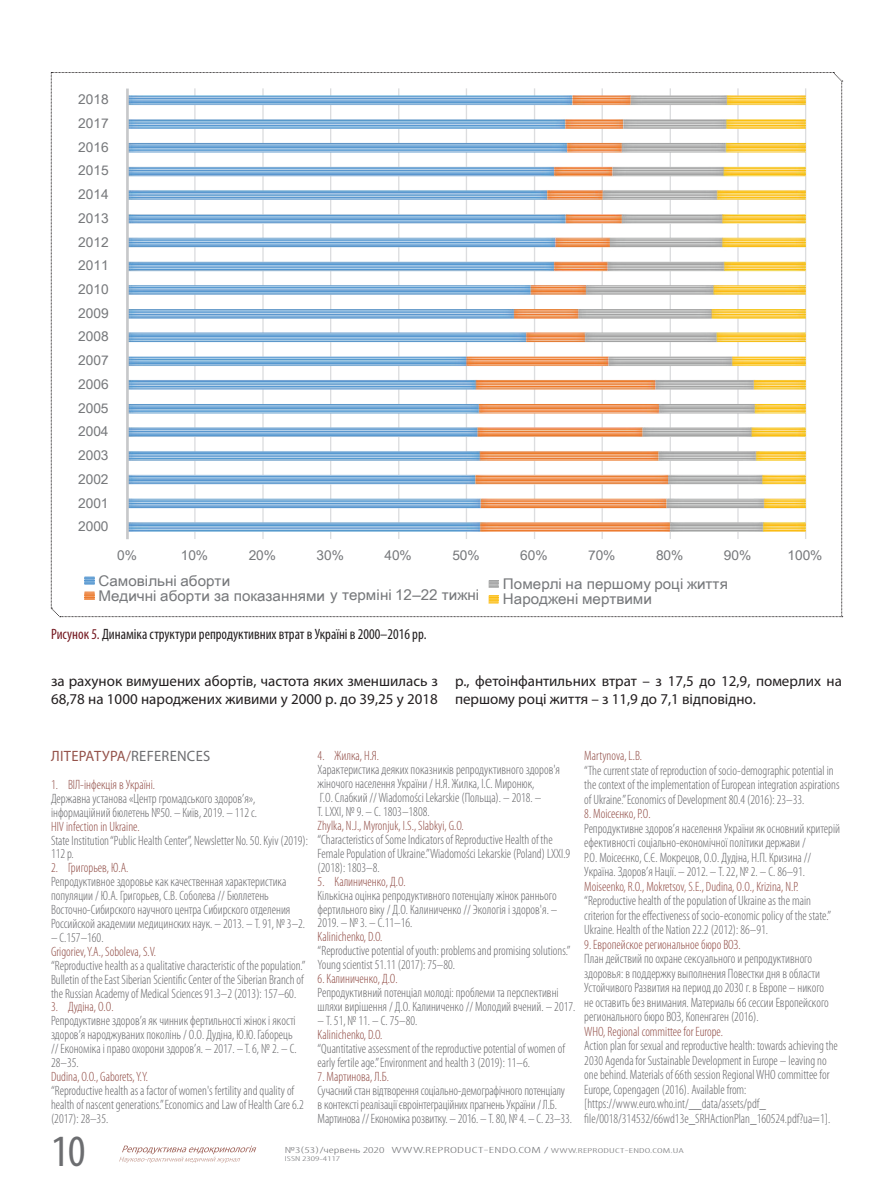
<style>
.page{position:relative;width:893px;height:1187px;background:#fff}
.page>*{position:absolute;margin:0;border:0;box-sizing:border-box;transform-origin:0 0}
.t1{font:condensed 44.85px "Myriad Pro";color:#6c6d70}
.t2{font:15px/18.1px "Myriad Pro";color:#231f20}
.t3{font:condensed 15px "Myriad Pro";color:#231f20}
.t4{font:15px "Myriad Pro";letter-spacing:.02em;color:#95534b}
.t5{font:14.7px/15.1px "Arial Narrow";color:#76787b;scale:1.26 1}
.t6{font:300 condensed 13.5px/14px "Myriad Pro";color:#636366}
.t7{font:300 condensed 13.5px "Myriad Pro";color:#8f4a43}
.t8{font:13.35px "Arial Narrow";letter-spacing:-.005em;color:#76787b;scale:1.26 1}
.t9{font:300 condensed 9px "Myriad Pro";letter-spacing:.02em;color:#6c6d70;scale:1.67 1}
.t10{font:300 condensed 7.2px "Myriad Pro";color:#6c6d70;scale:1.67 1}
.s1{color:#741820}
.s2{color:#6c6d70}
.s3{font-size:7.2px}
</style>
<div class="page">
<svg style="left:119px;top:1145px;width:138px;height:17px"></svg>
<svg style="left:51px;top:72px;width:792px;height:545px"></svg>
<p class="t8" style="left:78px;top:90px;width:26px">2018</p>
<p class="t8" style="left:78px;top:113px;width:26px">2017</p>
<p class="t8" style="left:78px;top:137px;width:26px">2016</p>
<p class="t8" style="left:78px;top:161px;width:26px">2015</p>
<p class="t8" style="left:78px;top:185px;width:26px">2014</p>
<p class="t8" style="left:78px;top:208px;width:26px">2013</p>
<p class="t8" style="left:78px;top:232px;width:26px">2012</p>
<p class="t8" style="left:78px;top:256px;width:26px">2011</p>
<p class="t8" style="left:78px;top:279px;width:26px">2010</p>
<p class="t8" style="left:78px;top:303px;width:26px">2009</p>
<p class="t8" style="left:78px;top:327px;width:26px">2008</p>
<p class="t8" style="left:78px;top:350px;width:26px">2007</p>
<p class="t8" style="left:78px;top:374px;width:26px">2006</p>
<p class="t8" style="left:78px;top:398px;width:26px">2005</p>
<p class="t8" style="left:78px;top:422px;width:26px">2004</p>
<p class="t8" style="left:78px;top:445px;width:26px">2003</p>
<p class="t8" style="left:78px;top:469px;width:26px">2002</p>
<p class="t8" style="left:78px;top:493px;width:26px">2001</p>
<p class="t8" style="left:78px;top:516px;width:26px">2000</p>
<p class="t8" style="left:117px;top:545px;width:17px">0%</p>
<p class="t8" style="left:181px;top:545px;width:23px">10%</p>
<p class="t8" style="left:249px;top:545px;width:23px">20%</p>
<p class="t8" style="left:317px;top:545px;width:23px">30%</p>
<p class="t8" style="left:384px;top:545px;width:23px">40%</p>
<p class="t8" style="left:452px;top:545px;width:23px">50%</p>
<p class="t8" style="left:520px;top:545px;width:23px">60%</p>
<p class="t8" style="left:588px;top:545px;width:23px">70%</p>
<p class="t8" style="left:656px;top:545px;width:23px">80%</p>
<p class="t8" style="left:724px;top:545px;width:23px">90%</p>
<p class="t8" style="left:787px;top:545px;width:29px">100%</p>
<p class="t5" style="left:98px;top:572px;width:304px;line-height:14.7px">Самовільні аборти<br>Медичні аборти за показаннями у терміні 12–22 тижні</p>
<p class="t3" style="left:51px;top:625px;width:377px"><span class="s1">Рисунок 5.</span> Динаміка структури репродуктивних втрат в Україні в 2000–2016 рр.</p>
<p class="t5" style="left:503px;top:576px;width:180px">Померлі на першому році життя<br>Народжені мертвими</p>
<p class="t2" style="left:51px;top:671px;width:388px">за рахунок вимушених абортів, частота яких зменшилась з<br>68,78 на 1000 народжених живими у 2000 р. до 39,25 у 2018</p>
<p class="t2" style="left:455px;top:671px;width:388px">р., фетоінфантильних втрат – з 17,5 до 12,9, померлих на першому році життя – з 11,9 до 7,1 відповідно.</p>
<p class="t4" style="left:51px;top:746px;width:161px">ЛІТЕРАТУРА/<span class="s2">REFERENCES</span></p>
<p class="t7" style="left:51px;top:776px;width:106px">1. ВІЛ-інфекція в Україні.</p>
<p class="t6" style="left:51px;top:791px;width:208px">Державна установа «Центр громадського здоров’я», інформаційний бюлетень №50. – Київ, 2019. – 112 с.</p>
<p class="t7" style="left:51px;top:818px;width:90px">HIV infection in Ukraine.</p>
<p class="t6" style="left:51px;top:833px;width:259px">State Institution “Public Health Center”, Newsletter No. 50. Kyiv (2019):<br>112 p.</p>
<p class="t7" style="left:51px;top:859px;width:79px">2. Григорьев, Ю.А.</p>
<p class="t6" style="left:51px;top:874px;width:256px">Репродуктивное здоровье как качественная характеристика популяции / Ю.А. Григорьев, С.В. Соболева // Бюллетень Восточно-Сибирского научного центра Сибирского отделения Российской академии медицинских наук. – 2013. – Т. 91, № 3–2.</p>
<p class="t6" style="left:51px;top:930px;width:54px">– С.157–160.</p>
<p class="t7" style="left:51px;top:943px;width:107px">Grigoriev, Y.A., Soboleva, S.V.</p>
<p class="t6" style="left:51px;top:958px;width:256px">“Reproductive health as a qualitative characteristic of the population.”<br>Bulletin of the East Siberian Scientific Center of the Siberian Branch of the Russian Academy of Medical Sciences 91.3–2 (2013): 157–60.</p>
<p class="t7" style="left:51px;top:998px;width:64px">3. Дудіна, О.О.</p>
<p class="t6" style="left:51px;top:1013px;width:247px">Репродуктивне здоров’я як чинник фертильності жінок і якості здоров’я народжуваних поколінь / О.О. Дудіна, Ю.Ю. Габорець // Економіка і право охорони здоров’я. – 2017. – T. 6, № 2. – C.<br>28–35.</p>
<p class="t7" style="left:51px;top:1068px;width:99px">Dudina, O.O., Gaborets, Y.Y.</p>
<p class="t6" style="left:51px;top:1083px;width:254px">“Reproductive health as a factor of women's fertility and quality of health of nascent generations.” Economics and Law of Health Care 6.2 (2017): 28–35.</p>
<p class="t7" style="left:318px;top:747px;width:63px">4. Жилка, Н.Я.</p>
<p class="t6" style="left:318px;top:762px;width:244px">Характеристика деяких показників репродуктивного здоров'я жіночого населення України / Н.Я. Жилка, І.С. Миронюк,<br>Г.О. Слабкий // Wiadomości Lekarskie (Польща). – 2018. –<br>T. LXXI, № 9. – C. 1803–1808.</p>
<p class="t7" style="left:318px;top:817px;width:147px">Zhylka, N.J., Myronjuk, I.S., Slabkyi, G.O.</p>
<p class="t6" style="left:318px;top:832px;width:254px">“Characteristics of Some Indicators of Reproductive Health of the<br>Female Population of Ukraine.” Wiadomości Lekarskie (Poland) LXXI.9 (2018): 1803–8.</p>
<p class="t7" style="left:318px;top:873px;width:90px">5. Калиниченко, Д.О.</p>
<p class="t6" style="left:318px;top:888px;width:241px;text-align:justify">Кількісна оцінка репродуктивного потенціалу жінок раннього фертильного віку / Д.О. Калиниченко // Экологія і здоров'я. – 2019. – № 3. – С.11–16.</p>
<p class="t7" style="left:318px;top:928px;width:66px">Kalinichenko, D.O.</p>
<p class="t6" style="left:318px;top:943px;width:254px">“Reproductive potential of youth: problems and promising solutions.”<br>Young scientist 51.11 (2017): 75–80.</p>
<p class="t7" style="left:318px;top:970px;width:82px">6. Калиниченко, Д.О.</p>
<p class="t6" style="left:318px;top:985px;width:259px">Репродуктивний потенціал молоді: проблеми та перспективні шляхи вирішення / Д.О. Калиниченко // Молодий вчений. – 2017.</p>
<p class="t6" style="left:318px;top:1013px;width:101px">– Т. 51, № 11. – С. 75–80.</p>
<p class="t7" style="left:318px;top:1026px;width:66px">Kalinichenko, D.O.</p>
<p class="t6" style="left:318px;top:1041px;width:249px">“Quantitative assessment of the reproductive potential of women of early fertile age.” Environment and health 3 (2019): 11–6.</p>
<p class="t7" style="left:318px;top:1068px;width:73px">7. Мартинова, Л.Б.</p>
<p class="t6" style="left:318px;top:1083px;width:256px">Сучасний стан відтворення соціально-демографічного потенціалу в контексті реалізації євроінтеграційних прагнень України / Л.Б.<br>Мартинова // Економіка розвитку. – 2016. – Т. 80, № 4. – С. 23–33.</p>
<p class="t7" style="left:584px;top:747px;width:59px">Martynova, L.B.</p>
<p class="t6" style="left:584px;top:762px;width:257px;line-height:14.5px">“The current state of reproduction of socio-demographic potential in the context of the implementation of European integration aspirations of Ukraine.” Economics of Development 80.4 (2016): 23–33.</p>
<p class="t7" style="left:584px;top:805px;width:68px">8. Моісеєнко, Р.О.</p>
<p class="t6" style="left:584px;top:820px;width:257px;line-height:14.5px">Репродуктивне здоров’я населення України як основний критерій ефективності соціально-економічної політики держави /<br>Р.О. Моісеєнко, С.Є. Мокрецов, О.О. Дудіна, Н.П. Кризина // Україна. Здоров’я Нації. – 2012. – Т. 22, № 2. – C. 86–91.</p>
<p class="t7" style="left:584px;top:878px;width:216px">Moiseenko, R.O., Mokretsov, S.E., Dudina, О.О., Krizina, N.P.</p>
<p class="t6" style="left:584px;top:893px;width:249px;line-height:14.5px">“Reproductive health of the population of Ukraine as the main criterion for the effectiveness of socio-economic policy of the state.”<br>Ukraine. Health of the Nation 22.2 (2012): 86–91.</p>
<p class="t7" style="left:584px;top:936px;width:158px">9. Европейское региональное бюро ВОЗ.</p>
<p class="t6" style="left:584px;top:951px;width:246px;line-height:14.5px">План действий по охране сексуального и репродуктивного здоровья: в поддержку выполнения Повестки дня в области Устойчивого Развития на период до 2030 г. в Европе – никого не оставить без внимания. Материалы 66 сессии Европейского регионального бюро ВОЗ, Копенгаген (2016).</p>
<p class="t7" style="left:584px;top:1023px;width:140px">WHO, Regional committee for Europe.</p>
<p class="t6" style="left:584px;top:1038px;width:255px;line-height:14.5px">Action plan for sexual and reproductive health: towards achieving the 2030 Agenda for Sustainable Development in Europe – leaving no one behind. Materials of 66th session Regional WHO committee for Europe, Copengagen (2016). Available from: [https://www.euro.who.int/__data/assets/pdf_ file/0018/314532/66wd13e_SRHActionPlan_160524.pdf?ua=1].</p>
<h1 class="t1" style="left:51px;top:1124px;width:36px">10</h1>
<p class="t9" style="left:285px;top:1144px;width:241px">№3(53)/червень 2020 WWW.REPRODUCT-ENDO.COM / <span class="s3">WWW.REPRODUCT-ENDO.COM.UA</span></p>
<p class="t10" style="left:285px;top:1153px;width:35px">ISSN 2309-4117</p>
</div>
